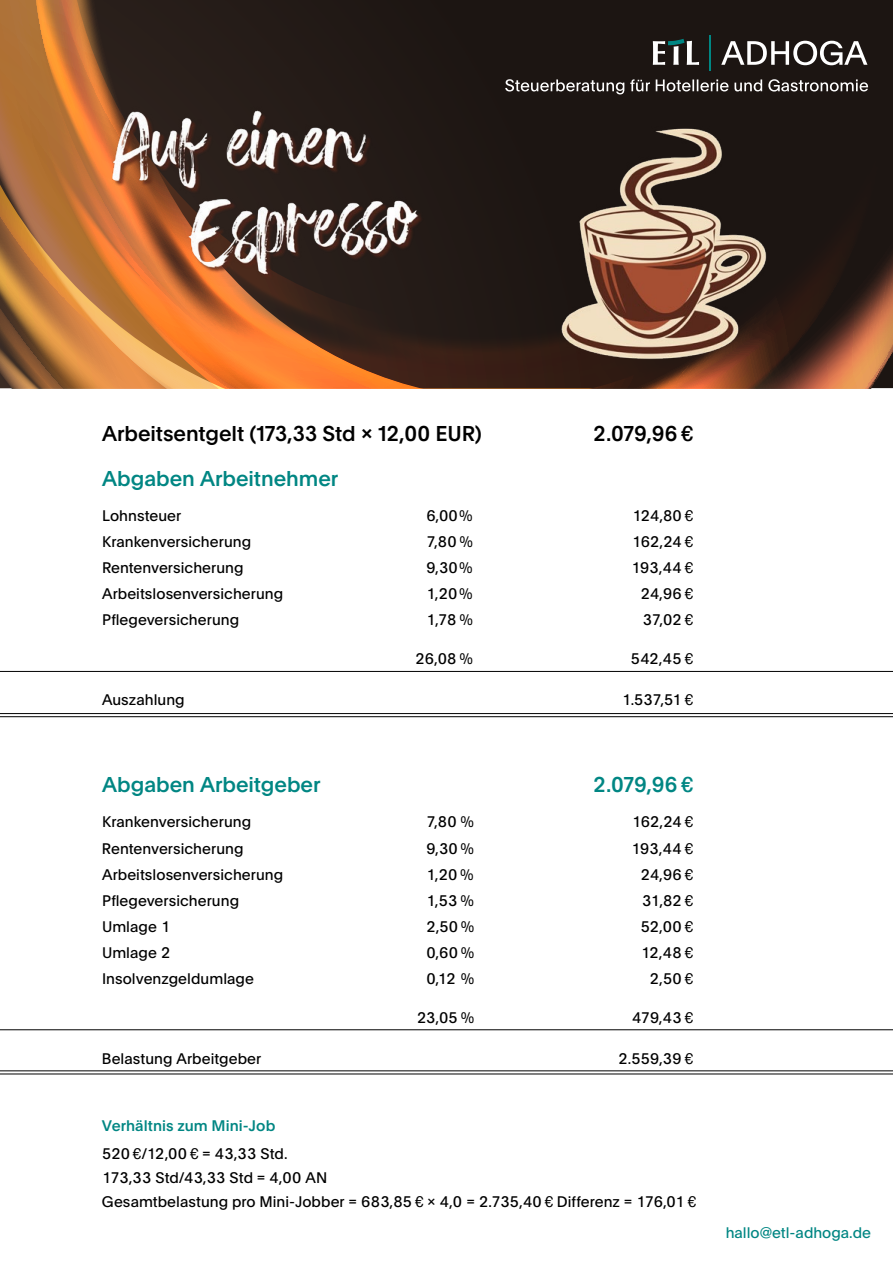
<style>
.page{position:relative;width:893px;height:1263px;background:#fff}
.page>*{position:absolute;margin:0;border:0;box-sizing:border-box;transform-origin:0 0}
.t1{font:500 21px "Plain";color:#008683}
.t2{font:500 21px "Plain";letter-spacing:-.005em;color:#000}
.t3{font:15px/24px "Plain";letter-spacing:.005em;color:#000}
.t4{font:500 15px/28.2px "Plain";letter-spacing:.005em;color:#008683}
.t5{font:15px "Plain";color:#008683}
.s1{font-weight:400}
.s2{font-weight:300}
.s3{font-weight:400;color:#000}
.s4{font-weight:300;color:#000}
</style>
<div class="page">
<hr style="left:0;top:671px;width:893px;height:1px;background:#000">
<hr style="left:0;top:1029px;width:893px;height:1px;background:#000">
<hr style="left:0;top:713px;width:893px;height:1px;background:#000">
<hr style="left:0;top:1070px;width:893px;height:1px;background:#000">
<hr style="left:0;top:716px;width:893px;height:1px;background:#000">
<hr style="left:0;top:1073px;width:893px;height:1px;background:#000">
<svg style="left:0;top:0;width:893px;height:388px;background:#815530"></svg>
<svg style="left:15px;top:0;width:872px;height:388px;background:#51331f"></svg>
<img style="left:95px;top:17px;width:344px;height:344px">
<img style="left:549px;top:126px;width:234px;height:234px">
<svg style="left:653px;top:39px;width:46px;height:26px"></svg>
<hr style="left:709px;top:35px;width:2px;height:36px;background:#008683">
<svg style="left:505px;top:79px;width:363px;height:15px;background:#55504d"></svg>
<svg style="left:721px;top:41px;width:146px;height:24px"></svg>
<h1 class="t2" style="left:102px;top:419px;width:381px">Arbeitsentgelt (173,33 Std x 12,00 EUR)</h1>
<h1 class="t2" style="left:594px;top:419px;width:101px">2.079,96 <span class="s1">€</span></h1>
<h1 class="t1" style="left:102px;top:464px;width:238px">Abgaben Arbeitnehmer</h1>
<p class="t3" style="left:102px;top:503px;width:81px">Lohnsteuer</p>
<p class="t3" style="left:426px;top:503px;width:48px">6,00%</p>
<p class="t3" style="left:632px;top:503px;width:63px">124,80 <span class="s2">€</span></p>
<p class="t3" style="left:102px;top:529px;width:151px">Krankenversicherung</p>
<p class="t3" style="left:426px;top:529px;width:48px">7,80 %</p>
<p class="t3" style="left:632px;top:529px;width:63px">162,24 <span class="s2">€</span></p>
<p class="t3" style="left:102px;top:555px;width:143px">Rentenversicherung</p>
<p class="t3" style="left:426px;top:555px;width:48px">9,30%</p>
<p class="t3" style="left:631px;top:555px;width:63px">193,44 <span class="s2">€</span></p>
<p class="t3" style="left:102px;top:581px;width:183px">Arbeitslosenversicherung</p>
<p class="t3" style="left:426px;top:581px;width:48px">1,20%</p>
<p class="t3" style="left:640px;top:581px;width:54px">24,96 <span class="s2">€</span></p>
<p class="t3" style="left:102px;top:607px;width:139px">Pflegeversicherung</p>
<p class="t3" style="left:426px;top:607px;width:48px">1,78 %</p>
<p class="t3" style="left:642px;top:607px;width:52px">37,02 <span class="s2">€</span></p>
<p class="t3" style="left:415px;top:646px;width:59px">26,08 %</p>
<p class="t3" style="left:630px;top:646px;width:64px">542,45 <span class="s2">€</span></p>
<p class="t3" style="left:102px;top:687px;width:84px">Auszahlung</p>
<p class="t3" style="left:622px;top:687px;width:73px">1.537,51 <span class="s2">€</span></p>
<h1 class="t1" style="left:102px;top:770px;width:220px">Abgaben Arbeitgeber</h1>
<h1 class="t1" style="left:594px;top:770px;width:101px">2.079,96 <span class="s1">€</span></h1>
<p class="t3" style="left:102px;top:809px;width:151px">Krankenversicherung</p>
<p class="t3" style="left:426px;top:809px;width:50px">7,80 %</p>
<p class="t3" style="left:632px;top:809px;width:63px">162,24 <span class="s2">€</span></p>
<p class="t3" style="left:102px;top:835px;width:143px">Rentenversicherung</p>
<p class="t3" style="left:426px;top:835px;width:50px">9,30 %</p>
<p class="t3" style="left:631px;top:835px;width:63px">193,44 <span class="s2">€</span></p>
<p class="t3" style="left:102px;top:862px;width:183px">Arbeitslosenversicherung</p>
<p class="t3" style="left:426px;top:862px;width:49px">1,20 %</p>
<p class="t3" style="left:640px;top:862px;width:54px">24,96 <span class="s2">€</span></p>
<p class="t3" style="left:102px;top:888px;width:139px">Pflegeversicherung</p>
<p class="t3" style="left:426px;top:888px;width:49px">1,53 %</p>
<p class="t3" style="left:642px;top:888px;width:53px">31,82 <span class="s2">€</span></p>
<p class="t3" style="left:102px;top:914px;width:70px">Umlage 1</p>
<p class="t3" style="left:426px;top:914px;width:50px">2,50 %</p>
<p class="t3" style="left:640px;top:914px;width:54px">52,00 <span class="s2">€</span></p>
<p class="t3" style="left:102px;top:940px;width:70px">Umlage 2</p>
<p class="t3" style="left:426px;top:940px;width:50px">0,60 %</p>
<p class="t3" style="left:641px;top:940px;width:54px">12,48 <span class="s2">€</span></p>
<p class="t3" style="left:102px;top:966px;width:153px">Insolvenzgeldumlage</p>
<p class="t3" style="left:426px;top:966px;width:50px">0,12 %</p>
<p class="t3" style="left:650px;top:966px;width:45px">2,50 <span class="s2">€</span></p>
<p class="t3" style="left:417px;top:1005px;width:59px">23,05 %</p>
<p class="t3" style="left:632px;top:1005px;width:63px">479,43 <span class="s2">€</span></p>
<p class="t3" style="left:102px;top:1046px;width:161px">Belastung Arbeitgeber</p>
<p class="t3" style="left:618px;top:1046px;width:76px">2.559,39 <span class="s2">€</span></p>
<p class="t4" style="left:102px;top:1110px;width:187px">Verhältnis zum Mini-Job<br><span class="s3">520</span> <span class="s4">€</span><span class="s3">/12,00</span> <span class="s4">€</span> <span class="s3">= 43,33 Std.</span></p>
<p class="t3" style="left:102px;top:1165px;width:596px">173,33 Std/43,33 Std = 4,00 AN<br>Gesamtbelastung pro Mini-Jobber = 683,85 <span class="s2">€</span> x 4,0 = 2.735,40 <span class="s2">€</span> Differenz = 176,01 <span class="s2">€</span></p>
<p class="t5" style="left:726px;top:1222px;width:147px">hallo@etl-adhoga.de</p>
</div>
